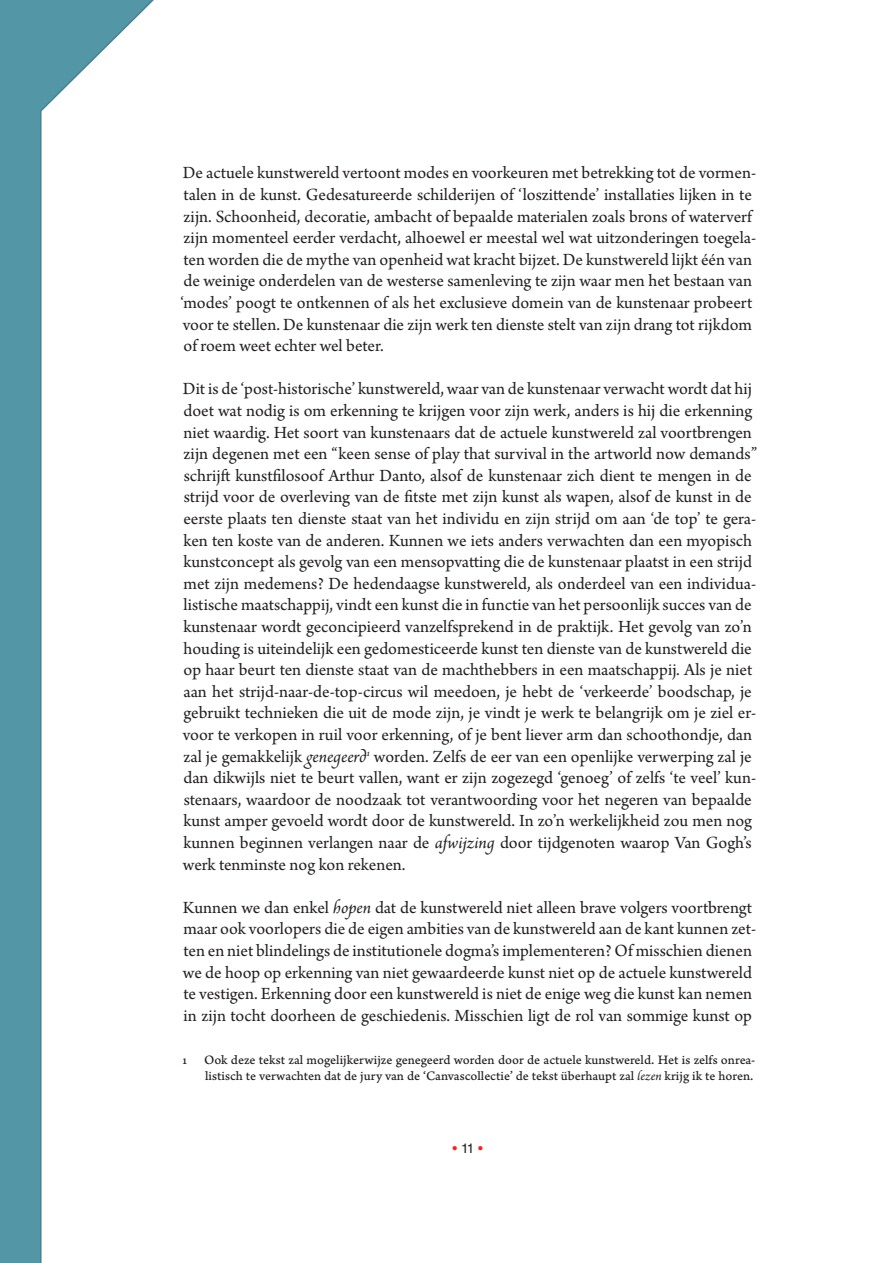
<style>
.page{position:relative;width:893px;height:1263px;background:#fff}
.page>*{position:absolute;margin:0;border:0;box-sizing:border-box;transform-origin:0 0}
.body_tekst{font:18px/21.6px "Arno Pro";letter-spacing:-.005em;color:#231f20}
.footnote_text{font:13.5px/16.2px "Arno Pro Caption";letter-spacing:-.005em;color:#231f20;text-align:right}
.t1{font:13.5px "Helvetica LT Std";color:#ff1f20}
.s1{font-style:italic}
.s2{font-family:"Arno Pro";font-style:italic}
.s3{color:#231f20}
</style>
<div class="page">
<svg style="left:0;top:0;width:154px;height:1263px"></svg>
<p class="body_tekst" style="left:180px;top:163px;width:577px">De actuele kunstwereld vertoont modes en voorkeuren met betrekking tot de vormen&shy;talen in de kunst. Gedesatureerde schilderijen of ‘loszittende’ installaties lijken in te zijn. Schoonheid, decoratie, ambacht of bepaalde materialen zoals brons of waterverf zijn momenteel eerder verdacht, alhoewel er meestal wel wat uitzonderingen toegela&shy;ten worden die de mythe van openheid wat kracht bijzet. De kunstwereld lijkt één van de weinige onderdelen van de westerse samenleving te zijn waar men het bestaan van ‘modes’ poogt te ontkennen of als het exclusieve domein van de kunstenaar probeert voor te stellen. De kunstenaar die zijn werk ten dienste stelt van zijn drang tot rijkdom of roem weet echter wel beter.</p>
<p class="body_tekst" style="left:183px;top:379px;width:576px">Dit is de ‘post-historische’ kunstwereld, waar van de kunstenaar verwacht wordt dat hij doet wat nodig is om erkenning te krijgen voor zijn werk, anders is hij die erkenning niet waardig. Het soort van kunstenaars dat de actuele kunstwereld zal voortbrengen zijn degenen met een “keen sense of play that survival in the artworld now demands” schrijft kunstfilosoof Arthur Danto, alsof de kunstenaar zich dient te mengen in de strijd voor de overleving van de fitste met zijn kunst als wapen, alsof de kunst in de eerste plaats ten dienste staat van het individu en zijn strijd om aan ‘de top’ te gera&shy;ken ten koste van de anderen. Kunnen we iets anders verwachten dan een myopisch kunstconcept als gevolg van een mensopvatting die de kunstenaar plaatst in een strijd met zijn medemens? De hedendaagse kunstwereld, als onderdeel van een individua&shy;listische maatschappij, vindt een kunst die in functie van het persoonlijk succes van de kunstenaar wordt geconcipieerd vanzelfsprekend in de praktijk. Het gevolg van zo’n houding is uiteindelijk een gedomesticeerde kunst ten dienste van de kunstwereld die op haar beurt ten dienste staat van de machthebbers in een maatschappij. Als je niet aan het strijd-naar-de-top-circus wil meedoen, je hebt de ‘verkeerde’ boodschap, je gebruikt technieken die uit de mode zijn, je vindt je werk te belangrijk om je ziel er&shy;voor te verkopen in ruil voor erkenning, of je bent liever arm dan schoothondje, dan zal je gemakkelijk <span class="s1">genegeerd</span><sup>1</sup> worden. Zelfs de eer van een openlijke verwerping zal je dan dikwijls niet te beurt vallen, want er zijn zogezegd ‘genoeg’ of zelfs ‘te veel’ kun&shy;stenaars, waardoor de noodzaak tot verantwoording voor het negeren van bepaalde kunst amper gevoeld wordt door de kunstwereld. In zo’n werkelijkheid zou men nog kunnen beginnen verlangen naar de <span class="s1">afwijzing</span> door tijdgenoten waarop Van Gogh’s werk tenminste nog kon rekenen.</p>
<p class="body_tekst" style="left:183px;top:898px;width:575px">Kunnen we dan enkel <span class="s1">hopen</span> dat de kunstwereld niet alleen brave volgers voortbrengt maar ook voorlopers die de eigen ambities van de kunstwereld aan de kant kunnen zet&shy;ten en niet blindelings de institutionele dogma’s implementeren? Of misschien dienen we de hoop op erkenning van niet gewaardeerde kunst niet op de actuele kunstwereld te vestigen. Erkenning door een kunstwereld is niet de enige weg die kunst kan nemen in zijn tocht doorheen de geschiedenis. Misschien ligt de rol van sommige kunst op</p>
<p class="footnote_text" style="left:183px;top:1052px;width:574px">1 Ook deze tekst zal mogelijkerwijze genegeerd worden door de actuele kunstwereld. Het is zelfs onrea&shy;listisch te verwachten dat de jury van de ‘Canvascollectie’ de tekst überhaupt zal <span class="s2">lezen</span> krijg ik te horen.</p>
<p class="t1" style="left:453px;top:1140px;width:32px">• <span class="s3">11</span> •</p>
</div>
